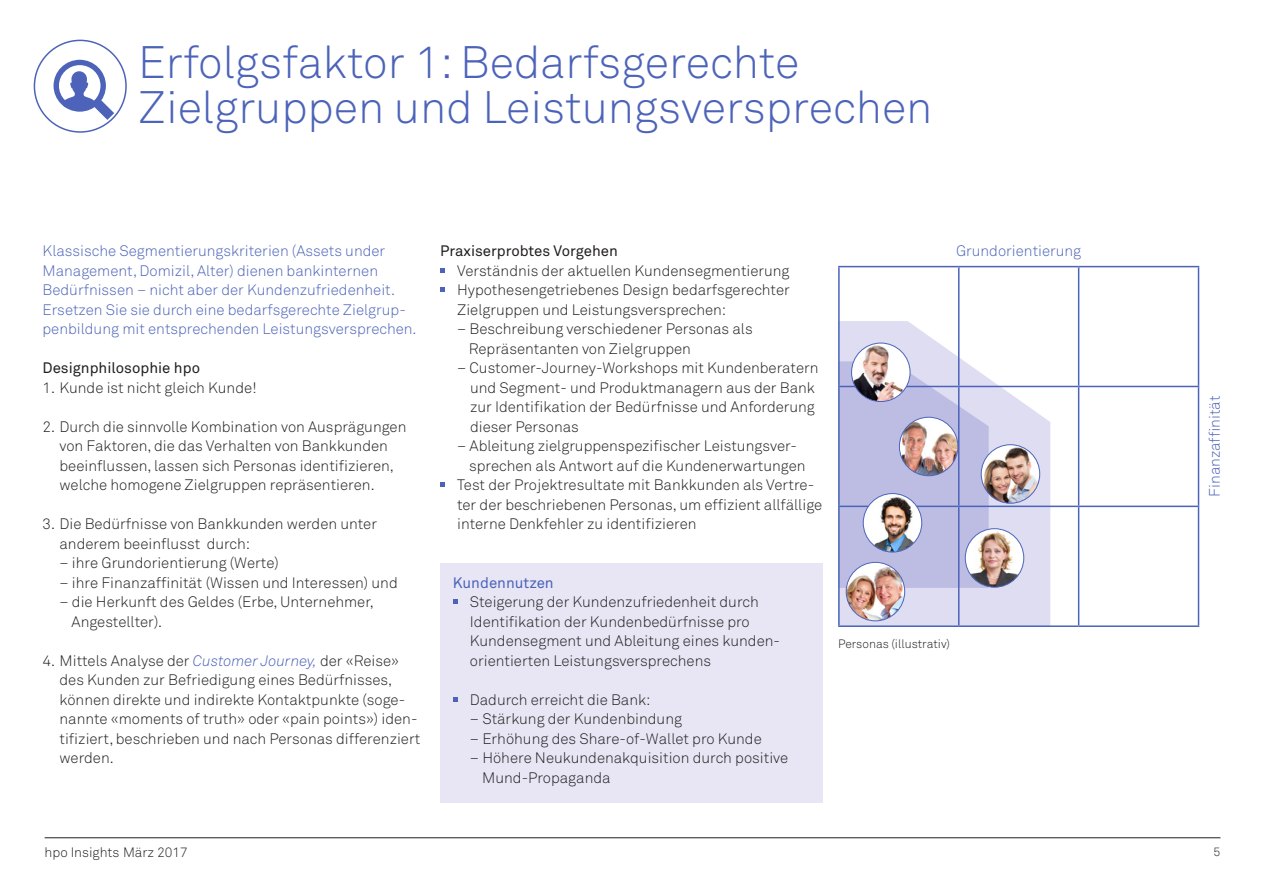
<style>
.page{position:relative;width:1263px;height:893px;background:#fff}
.page>*{position:absolute;margin:0;border:0;box-sizing:border-box;transform-origin:0 0}
.Seitentitel_30pt{font:300 45px "Akkurat Std";color:#4c63b9}
.Lauftext{font:300 15px/19.5px "Akkurat Std";color:#231f20}
.Lauftext-2{font:300 15px/19.5px "Akkurat Std";color:#4c63b9}
.Lauftext-3{font:15px "Akkurat Std";color:#231f20}
.Lauftext-4{font:15px "Akkurat Std";color:#4c63b9}
.t1{font:300 13.5px "Akkurat Std";color:#231f20}
.Grafiken_Legenden{font:300 12px "Akkurat Std";color:#231f20}
.s1{font-style:italic;color:#4c63b9}
</style>
<div class="page">
<hr style="left:45px;top:837px;width:1175px;height:1px;background:#231f20">
<svg style="left:840px;top:321px;width:210px;height:304px;fill:#dfddf1"></svg>
<svg style="left:840px;top:361px;width:149px;height:227px"></svg>
<svg style="left:440px;top:268px;width:4px;height:5px"></svg>
<svg style="left:440px;top:288px;width:4px;height:4px"></svg>
<svg style="left:440px;top:483px;width:4px;height:4px"></svg>
<hr style="left:838px;top:266px;width:121px;height:1px;background:#4c63b9">
<hr style="left:838px;top:267px;width:2px;height:119px;background:#4c63b9">
<hr style="left:959px;top:266px;width:120px;height:1px;background:#4c63b9">
<hr style="left:958px;top:267px;width:1px;height:119px;background:#4c63b9">
<hr style="left:1079px;top:266px;width:120px;height:1px;background:#4c63b9">
<hr style="left:1078px;top:267px;width:1px;height:119px;background:#4c63b9">
<hr style="left:1198px;top:267px;width:1px;height:119px;background:#4c63b9">
<hr style="left:838px;top:386px;width:121px;height:1px;background:#4c63b9">
<hr style="left:838px;top:387px;width:2px;height:119px;background:#4c63b9">
<hr style="left:959px;top:386px;width:120px;height:1px;background:#4c63b9">
<hr style="left:958px;top:387px;width:1px;height:119px;background:#4c63b9">
<hr style="left:1079px;top:386px;width:120px;height:1px;background:#4c63b9">
<hr style="left:1078px;top:387px;width:1px;height:119px;background:#4c63b9">
<hr style="left:1198px;top:387px;width:1px;height:119px;background:#4c63b9">
<hr style="left:838px;top:506px;width:121px;height:1px;background:#4c63b9">
<hr style="left:838px;top:507px;width:2px;height:118px;background:#4c63b9">
<hr style="left:959px;top:506px;width:120px;height:1px;background:#4c63b9">
<hr style="left:958px;top:507px;width:1px;height:118px;background:#4c63b9">
<hr style="left:1079px;top:506px;width:120px;height:1px;background:#4c63b9">
<hr style="left:1078px;top:507px;width:1px;height:118px;background:#4c63b9">
<hr style="left:1198px;top:507px;width:1px;height:118px;background:#4c63b9">
<hr style="left:838px;top:625px;width:121px;height:2px;background:#4c63b9">
<hr style="left:959px;top:625px;width:120px;height:2px;background:#4c63b9">
<hr style="left:1079px;top:625px;width:120px;height:2px;background:#4c63b9">
<div style="left:851px;top:343px;width:59px;height:59px;background:#fff;border-radius:50%"></div>
<img style="left:853px;top:343px;width:50px;height:59px">
<div style="left:851px;top:343px;width:59px;height:59px;border:1px solid #4c63b9;border-radius:50%"></div>
<img style="left:899px;top:417px;width:59px;height:59px;border-radius:29px">
<div style="left:899px;top:417px;width:59px;height:59px;border:1px solid #4c63b9;border-radius:50%"></div>
<img style="left:981px;top:447px;width:59px;height:56px">
<div style="left:981px;top:444px;width:59px;height:60px;border:1px solid #4c63b9;border-radius:50%"></div>
<img style="left:965px;top:529px;width:59px;height:58px;border-radius:29px">
<div style="left:965px;top:528px;width:59px;height:60px;border:1px solid #4c63b9;border-radius:50%"></div>
<img style="left:863px;top:495px;width:59px;height:57px">
<div style="left:863px;top:493px;width:59px;height:59px;border:1px solid #4c63b9;border-radius:50%"></div>
<img style="left:846px;top:562px;width:59px;height:59px;border-radius:29px">
<div style="left:846px;top:562px;width:59px;height:59px;border:1px solid #4c63b9;border-radius:50%"></div>
<div style="left:440px;top:563px;width:383px;height:239px;background:#e8e6f5"></div>
<svg style="left:453px;top:600px;width:4px;height:4px"></svg>
<svg style="left:453px;top:697px;width:4px;height:5px"></svg>
<div style="left:34px;top:40px;width:93px;height:93px;border:2px solid #4c63b9;border-radius:50%"></div>
<svg style="left:54px;top:60px;width:60px;height:60px"></svg>
<p class="Seitentitel_30pt" style="left:138px;top:35px;width:663px">Erfolgsfaktor 1: Bedarfsgerechte</p>
<p class="Seitentitel_30pt" style="left:138px;top:80px;width:796px">Zielgruppen und Leistungsversprechen</p>
<p class="Lauftext-2" style="left:43px;top:241px;width:376px">Klassische Segmentierungskriterien (Assets under Management, Domizil, Alter) dienen bankinternen Bedürfnissen – nicht aber der Kundenzufriedenheit.<br>Ersetzen Sie sie durch eine bedarfsgerechte Zielgrup&shy;penbildung mit entsprechenden Leistungsversprechen.</p>
<p class="Lauftext-3" style="left:43px;top:359px;width:159px">Designphilosophie hpo</p>
<p class="Lauftext" style="left:43px;top:378px;width:216px">1. Kunde ist nicht gleich Kunde!</p>
<p class="Lauftext" style="left:60px;top:417px;width:348px;text-indent:-17px">2. Durch die sinnvolle Kombination von Ausprägungen von Faktoren, die das Verhalten von Bankkunden beeinflussen, lassen sich Personas identifizieren, welche homogene Zielgruppen repräsentieren.</p>
<p class="Lauftext" style="left:60px;top:514px;width:319px;text-indent:-17px">3. Die Bedürfnisse von Bankkunden werden unter anderem beeinflusst durch:</p>
<p class="Lauftext" style="left:60px;top:553px;width:221px">– ihre Grundorientierung (Werte)</p>
<p class="Lauftext" style="left:60px;top:573px;width:340px">– ihre Finanzaffinität (Wissen und Interessen) und</p>
<p class="Lauftext" style="left:60px;top:592px;width:316px">– die Herkunft des Geldes (Erbe, Unternehmer,</p>
<p class="Lauftext" style="left:72px;top:612px;width:92px">Angestellter).</p>
<p class="Lauftext" style="left:60px;top:651px;width:362px;text-indent:-17px">4. Mittels Analyse der <span class="s1">Customer Journey,</span> der «Reise» des Kunden zur Befriedigung eines Bedürfnisses, können direkte und indirekte Kontaktpunkte (soge&shy;nannte «moments of truth» oder «pain points») iden&shy;tifiziert, beschrieben und nach Personas differenziert werden.</p>
<p class="Lauftext-3" style="left:440px;top:242px;width:179px">Praxiserprobtes Vorgehen</p>
<p class="Lauftext" style="left:457px;top:261px;width:334px">Verständnis der aktuellen Kundensegmentierung</p>
<p class="Lauftext" style="left:457px;top:280px;width:334px">Hypothesengetriebenes Design bedarfsgerechter</p>
<p class="Lauftext" style="left:457px;top:300px;width:271px">Zielgruppen und Leistungsversprechen:</p>
<p class="Lauftext" style="left:457px;top:319px;width:297px">– Beschreibung verschiedener Personas als</p>
<p class="Lauftext" style="left:469px;top:339px;width:224px">Repräsentanten von Zielgruppen</p>
<p class="Lauftext" style="left:457px;top:358px;width:363px">– Customer-Journey-Workshops mit Kundenberatern</p>
<p class="Lauftext" style="left:470px;top:378px;width:346px">und Segment- und Produktmanagern aus der Bank zur Identifikation der Bedürfnisse und Anforderung</p>
<p class="Lauftext" style="left:470px;top:417px;width:110px">dieser Personas</p>
<p class="Lauftext" style="left:457px;top:436px;width:341px">– Ableitung zielgruppenspezifischer Leistungsver-</p>
<p class="Lauftext" style="left:469px;top:456px;width:338px">sprechen als Antwort auf die Kundenerwartungen</p>
<p class="Lauftext" style="left:457px;top:475px;width:367px">Test der Projektresultate mit Bankkunden als Vertre&shy;ter der beschriebenen Personas, um effizient allfällige interne Denkfehler zu identifizieren</p>
<p class="Lauftext-2" style="left:956px;top:241px;width:127px">Grundorientierung</p>
<p class="Lauftext-4" style="left:453px;top:574px;width:102px">Kundennutzen</p>
<p class="Lauftext" style="left:470px;top:592px;width:309px">Steigerung der Kundenzufriedenheit durch Identifikation der Kundenbedürfnisse pro Kundensegment und Ableitung eines kunden&shy;orientierten Leistungsversprechens</p>
<p class="Lauftext" style="left:470px;top:690px;width:182px">Dadurch erreicht die Bank:</p>
<p class="Lauftext" style="left:470px;top:709px;width:214px">– Stärkung der Kundenbindung</p>
<p class="Lauftext" style="left:470px;top:729px;width:293px">– Erhöhung des Share-of-Wallet pro Kunde</p>
<p class="Lauftext" style="left:470px;top:748px;width:320px">– Höhere Neukundenakquisition durch positive</p>
<p class="Lauftext" style="left:482px;top:768px;width:130px">Mund-Propaganda</p>
<p class="Grafiken_Legenden" style="left:838px;top:637px;width:113px">Personas (illustrativ)</p>
<p class="Lauftext-2" style="left:1205px;top:497px;width:102px;rotate:-90deg">Finanzaffinität</p>
<p class="t1" style="left:45px;top:844px;width:145px">hpo Insights März 2017</p>
<p class="Grafiken_Legenden" style="left:1213px;top:845px;width:8px">5</p>
</div>
